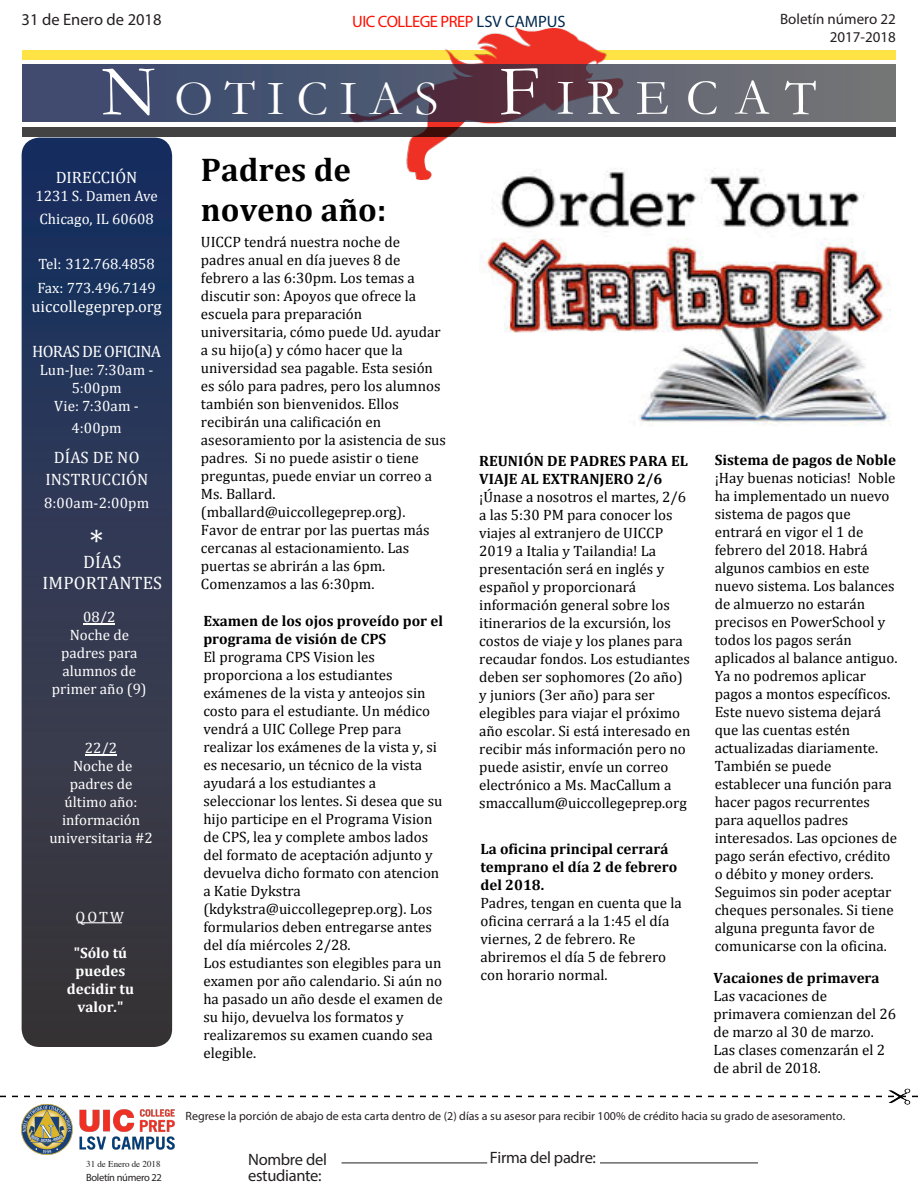
<style>
.page{position:relative;width:918px;height:1188px;background:#fff}
.page>*{position:absolute;margin:0;border:0;box-sizing:border-box;transform-origin:0 0}
.t1{font:49.5px "Garamond";letter-spacing:.24em;color:#fff}
.t2{font:700 33px/39.6px "Cambria";color:#000}
.t3{font:33px "Cambria";color:#fff}
.t4{font:18px/21.6px "Cambria";letter-spacing:.01em;color:#fff;text-align:center}
.t5{font:16.5px/22.5px "Cambria";color:#fff;text-align:center}
.t6{font:16.5px "Myriad Pro";letter-spacing:-.02em;color:#231f20}
.t7{font:16.5px "Myriad Pro";letter-spacing:-.03em;color:#ff0f00}
.t8{font:16.5px "Myriad Pro";color:#231f20}
.t9{font:16.5px "Cambria";letter-spacing:-.04em;color:#fff}
.t10{font:15px/18px "Cambria";color:#000}
.t11{font:15px/18px "Cambria";color:#fff;text-align:center}
.t12{font:700 15px/18px "Cambria";color:#000}
.t13{font:700 15px/18px "Cambria";color:#fff;text-align:center}
.t14{font:15px/18px "Myriad Pro";color:#231f20;text-align:right}
.t15{font:12px "Myriad Pro";color:#231f20}
.t16{font:10.5px "Myriad Pro";letter-spacing:-.03em;color:#231f20}
.t17{font:9px "Times";color:#231f20}
.s1{color:#00294f}
.s2{font-size:72px}
.s3{font-size:51px}
.s4{font-style:inherit}
</style>
<div class="page">
<div style="left:22px;top:50px;width:874px;height:9px;background:#ffe344"></div>
<img style="left:348px;top:26px;width:276px;height:153px">
<svg style="left:22px;top:64px;width:874px;height:58px;background:#545468"></svg>
<div style="left:22px;top:127px;width:874px;height:10px;background:#434343"></div>
<div style="left:22px;top:138px;width:150px;height:909px;background:linear-gradient(to bottom,#1a3265,#413a3a);border-radius:18px"></div>
<hr style="left:78px;top:922px;width:44px;height:1px;background:#fff">
<img style="left:22px;top:1105px;width:153px;height:49px">
<hr style="left:342px;top:1163px;width:145px;height:1px;background:#231f20">
<hr style="left:600px;top:1163px;width:158px;height:1px;background:#231f20">
<svg style="left:0;top:1096px;width:918px;height:1px"></svg>
<img style="left:888px;top:1088px;width:23px;height:17px">
<img style="left:479px;top:156px;width:412px;height:270px">
<hr style="left:83px;top:624px;width:32px;height:1px;background:#fff">
<hr style="left:85px;top:755px;width:32px;height:1px;background:#fff">
<p class="t8" style="left:22px;top:9px;width:141px">31 de Enero de 2018</p>
<p class="t14" style="left:780px;top:10px;width:117px">Boletín número 22<br>2017-2018</p>
<p class="t7" style="left:352px;top:11px;width:215px">UIC COLLEGE PREP <span class="s1">LSV CAMPUS</span></p>
<p class="t1" style="left:102px;top:69px;width:716px"><span class="s2">N</span>OTICIAS <span class="s2">F</span><span class="s3">IRECAT</span></p>
<p class="t5" style="left:56px;top:166px;width:83px">DIRECCIÓN</p>
<p class="t11" style="left:35px;top:184px;width:124px;line-height:23.4px;text-align:left">1231 S. Damen Ave<br>Chicago, IL 60608</p>
<p class="t11" style="left:37px;top:252px;width:120px;line-height:23.4px;text-align:left">Tel: 312.768.4858<br>Fax: 773.496.7149</p>
<p class="t5" style="left:32px;top:295px;width:132px">uiccollegeprep.org</p>
<p class="t9" style="left:32px;top:342px;width:131px">HORAS DE OFICINA</p>
<p class="t11" style="left:40px;top:361px;width:115px">Lun-Jue: 7:30am -<br>5:00pm<br>Vie: 7:30am -</p>
<p class="t11" style="left:72px;top:419px;width:52px">4:00pm</p>
<p class="t5" style="left:45px;top:446px;width:105px">DÍAS DE NO<br>INSTRUCCIÓN</p>
<p class="t11" style="left:44px;top:494px;width:107px">8:00am-2:00pm</p>
<h2 class="t3" style="left:90px;top:522px;width:16px">*</h2>
<p class="t4" style="left:43px;top:551px;width:121px">DÍAS<br>IMPORTANTES</p>
<p class="t11" style="left:52px;top:608px;width:96px">08/2<br>Noche de padres para alumnos de primer año (9)</p>
<p class="t11" style="left:49px;top:739px;width:105px">22/2<br>Noche de padres de último año: información universitaria #2</p>
<p class="t11" style="left:76px;top:908px;width:50px">QOTW</p>
<p class="t13" style="left:67px;top:943px;width:68px">"Sólo tú puedes decidir tu valor."</p>
<h2 class="t2" style="left:201px;top:149px;width:187px">Padres de noveno año:</h2>
<p class="t10" style="left:201px;top:232px;width:246px">UICCP tendrá nuestra noche de padres anual en día jueves 8 de febrero a las 6:30pm. Los temas a discutir son: Apoyos que ofrece la escuela para preparación universitaria, cómo puede Ud. ayudar a su hijo(a) y cómo hacer que la universidad sea pagable. Esta sesión es sólo para padres, pero los alumnos también son bienvenidos. Ellos recibirán una calificación en asesoramiento por la asistencia de sus padres. Si no puede asistir o tiene preguntas, puede enviar un correo a<br>Ms. Ballard. (mballard@uiccollegeprep.org).<br>Favor de entrar por las puertas más cercanas al estacionamiento. Las puertas se abrirán a las 6pm.<br>Comenzamos a las 6:30pm.</p>
<p class="t12" style="left:203px;top:612px;width:241px">Examen de los ojos proveído por el programa de visión de CPS</p>
<p class="t10" style="left:203px;top:648px;width:241px">El programa CPS Vision les proporciona a los estudiantes exámenes de la vista y anteojos sin costo para el estudiante. Un médico vendrá a UIC College Prep para realizar los exámenes de la vista y, si es necesario, un técnico de la vista ayudará a los estudiantes a seleccionar los lentes. Si desea que su hijo participe en el Programa Vision de CPS, lea y complete ambos lados del formato de aceptación adjunto y devuelva dicho formato con atencion a Katie Dykstra (kdykstra@uiccollegeprep.org). Los formularios deben entregarse antes del día miércoles 2/28.<br>Los estudiantes son elegibles para un examen por año calendario. Si aún no ha pasado un año desde el examen de su hijo, devuelva los formatos y realizaremos su examen cuando sea elegible.</p>
<p class="t12" style="left:479px;top:451px;width:210px">REUNIÓN DE PADRES PARA EL<br>VIAJE AL EXTRANJERO 2/6</p>
<p class="t10" style="left:479px;top:488px;width:213px">¡Únase a nosotros el martes, 2/6 a las 5:30 PM para conocer los viajes al extranjero de UICCP<br>2019 a Italia y Tailandia! La presentación será en inglés y español y proporcionará información general sobre los itinerarios de la excursión, los costos de viaje y los planes para recaudar fondos. Los estudiantes deben ser sophomores (2o año) y juniors (3er año) para ser elegibles para viajar el próximo año escolar. Si está interesado en recibir más información pero no puede asistir, envíe un correo electrónico a Ms. MacCallum a smaccallum@uiccollegeprep.org</p>
<p class="t12" style="left:480px;top:839px;width:198px">La oficina principal cerrará temprano el día 2 de febrero del 2018.</p>
<p class="t10" style="left:480px;top:893px;width:203px">Padres, tengan en cuenta que la oficina cerrará a la 1:45 el día viernes, 2 de febrero. Re abriremos el día 5 de febrero con horario normal.</p>
<p class="t12" style="left:715px;top:450px;width:183px">Sistema de pagos de Noble</p>
<p class="t10" style="left:715px;top:469px;width:184px">¡Hay buenas noticias! Noble ha implementado un nuevo sistema de pagos que entrará en vigor el 1 de febrero del 2018. Habrá algunos cambios en este nuevo sistema. Los balances de almuerzo no estarán precisos en PowerSchool y todos los pagos serán aplicados al balance antiguo.<br>Ya no podremos aplicar pagos a montos específicos.<br>Este nuevo sistema dejará que las cuentas estén actualizadas diariamente.<br>También se puede establecer una función para hacer pagos recurrentes para aquellos padres interesados. Las opciones de pago serán efectivo, crédito o débito y money orders.<br>Seguimos sin poder aceptar cheques personales. Si tiene alguna pregunta favor de comunicarse con la oficina.</p>
<p class="t12" style="left:714px;top:969px;width:168px">Vacaiones de primavera</p>
<p class="t10" style="left:714px;top:987px;width:184px">Las vacaciones de primavera comienzan del 26 de marzo al 30 de marzo.<br>Las clases comenzarán el 2 de abril de 2018.</p>
<p class="t15" style="left:186px;top:1108px;width:661px">Regrese la porción de abajo de esta carta dentro de (2) días a su asesor para recibir 100% de crédito hacia su grado de asesoramento.</p>
<p class="t6" style="left:490px;top:1147px;width:108px">Firma del padre:</p>
<p class="t17" style="left:86px;top:1156px;width:76px"><span class="s4">31 de</span> Enero de 2018</p>
<p class="t6" style="left:248px;top:1150px;width:80px">Nombre del</p>
<p class="t16" style="left:86px;top:1171px;width:77px">Boletín número 22</p>
<p class="t6" style="left:248px;top:1165px;width:75px">estudiante:</p>
</div>
